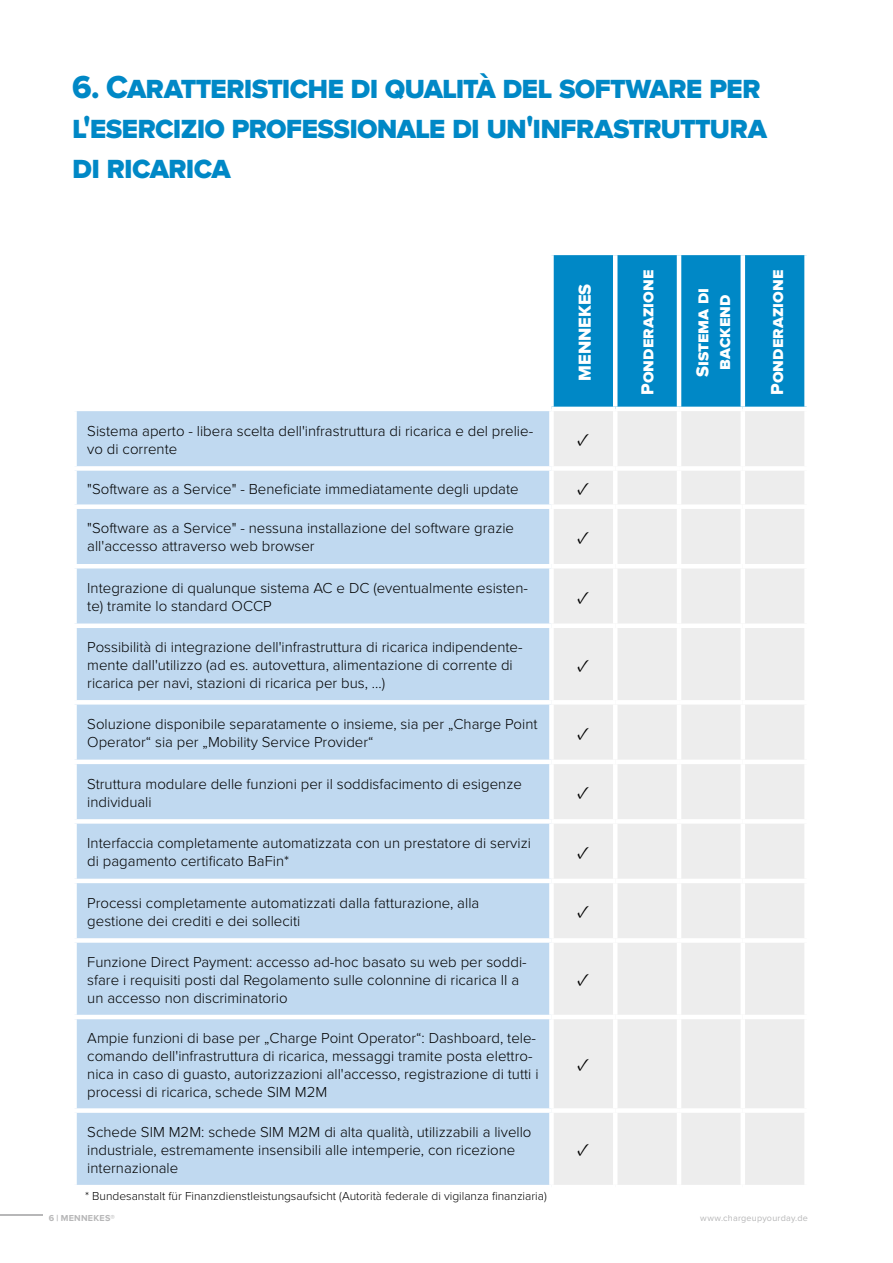
<style>
.page{position:relative;width:893px;height:1263px;background:#fff}
.page>*{position:absolute;margin:0;border:0;box-sizing:border-box;transform-origin:0 0}
.t1{font:33px/39.6px "Proxima Nova S Extrabld";letter-spacing:-.03em;color:#0088c6;scale:.96 1}
.t2{font:18px/21.6px "Proxima Nova S Extrabld";color:#fff;text-align:center}
.t3{font:18px "Minion Pro";color:#000}
.t4{font:300 15px/18px "Proxima Nova";color:#000}
.t5{font:300 12px "Proxima Nova";color:#000}
.t6{font:9px "Proxima Nova";letter-spacing:.025em;color:#b7b7b8}
.t7{font:700 9px "Proxima Nova";letter-spacing:.03em;color:#b7b7b8}
</style>
<div class="page">
<hr style="left:0;top:1215px;width:43px;height:1px;background:#b7b7b8">
<div style="left:554px;top:255px;width:250px;height:152px;background:#0088c6"></div>
<div style="left:77px;top:411px;width:472px;height:774px;background:#c0d9f0"></div>
<div style="left:554px;top:411px;width:250px;height:774px;background:#ededed"></div>
<hr style="left:613px;top:255px;width:4px;height:152px;background:#fff">
<hr style="left:677px;top:255px;width:4px;height:152px;background:#fff">
<hr style="left:741px;top:255px;width:4px;height:152px;background:#fff">
<div style="left:72px;top:466px;width:479px;height:5px;background:#fff"></div>
<div style="left:72px;top:504px;width:479px;height:5px;background:#fff"></div>
<hr style="left:72px;top:564px;width:479px;height:4px;background:#fff">
<div style="left:72px;top:623px;width:479px;height:5px;background:#fff"></div>
<hr style="left:72px;top:700px;width:479px;height:4px;background:#fff">
<hr style="left:72px;top:760px;width:479px;height:4px;background:#fff">
<div style="left:72px;top:819px;width:479px;height:5px;background:#fff"></div>
<hr style="left:72px;top:879px;width:479px;height:4px;background:#fff">
<div style="left:72px;top:938px;width:479px;height:5px;background:#fff"></div>
<hr style="left:72px;top:1015px;width:479px;height:4px;background:#fff">
<div style="left:72px;top:1108px;width:479px;height:5px;background:#fff"></div>
<hr style="left:613px;top:411px;width:4px;height:55px;background:#fff">
<hr style="left:677px;top:411px;width:4px;height:55px;background:#fff">
<hr style="left:741px;top:411px;width:4px;height:55px;background:#fff">
<hr style="left:613px;top:471px;width:4px;height:33px;background:#fff">
<hr style="left:677px;top:471px;width:4px;height:33px;background:#fff">
<hr style="left:741px;top:471px;width:4px;height:33px;background:#fff">
<hr style="left:613px;top:509px;width:4px;height:55px;background:#fff">
<hr style="left:677px;top:509px;width:4px;height:55px;background:#fff">
<hr style="left:741px;top:509px;width:4px;height:55px;background:#fff">
<hr style="left:613px;top:568px;width:4px;height:55px;background:#fff">
<hr style="left:677px;top:568px;width:4px;height:55px;background:#fff">
<hr style="left:741px;top:568px;width:4px;height:55px;background:#fff">
<hr style="left:613px;top:628px;width:4px;height:72px;background:#fff">
<hr style="left:677px;top:628px;width:4px;height:72px;background:#fff">
<hr style="left:741px;top:628px;width:4px;height:72px;background:#fff">
<hr style="left:613px;top:704px;width:4px;height:56px;background:#fff">
<hr style="left:677px;top:704px;width:4px;height:56px;background:#fff">
<hr style="left:741px;top:704px;width:4px;height:56px;background:#fff">
<hr style="left:613px;top:764px;width:4px;height:55px;background:#fff">
<hr style="left:677px;top:764px;width:4px;height:55px;background:#fff">
<hr style="left:741px;top:764px;width:4px;height:55px;background:#fff">
<hr style="left:613px;top:824px;width:4px;height:55px;background:#fff">
<hr style="left:677px;top:824px;width:4px;height:55px;background:#fff">
<hr style="left:741px;top:824px;width:4px;height:55px;background:#fff">
<hr style="left:613px;top:883px;width:4px;height:55px;background:#fff">
<hr style="left:677px;top:883px;width:4px;height:55px;background:#fff">
<hr style="left:741px;top:883px;width:4px;height:55px;background:#fff">
<hr style="left:613px;top:943px;width:4px;height:72px;background:#fff">
<hr style="left:613px;top:1019px;width:4px;height:89px;background:#fff">
<hr style="left:613px;top:1113px;width:4px;height:72px;background:#fff">
<hr style="left:677px;top:943px;width:4px;height:72px;background:#fff">
<hr style="left:677px;top:1019px;width:4px;height:89px;background:#fff">
<hr style="left:677px;top:1113px;width:4px;height:72px;background:#fff">
<hr style="left:741px;top:943px;width:4px;height:72px;background:#fff">
<hr style="left:741px;top:1019px;width:4px;height:89px;background:#fff">
<hr style="left:741px;top:1113px;width:4px;height:72px;background:#fff">
<div style="left:551px;top:466px;width:64px;height:5px;background:#fff"></div>
<div style="left:615px;top:466px;width:64px;height:5px;background:#fff"></div>
<div style="left:679px;top:466px;width:64px;height:5px;background:#fff"></div>
<div style="left:743px;top:466px;width:66px;height:5px;background:#fff"></div>
<div style="left:551px;top:504px;width:64px;height:5px;background:#fff"></div>
<div style="left:615px;top:504px;width:64px;height:5px;background:#fff"></div>
<div style="left:679px;top:504px;width:64px;height:5px;background:#fff"></div>
<div style="left:743px;top:504px;width:66px;height:5px;background:#fff"></div>
<hr style="left:551px;top:564px;width:64px;height:4px;background:#fff">
<hr style="left:615px;top:564px;width:64px;height:4px;background:#fff">
<hr style="left:679px;top:564px;width:64px;height:4px;background:#fff">
<hr style="left:743px;top:564px;width:66px;height:4px;background:#fff">
<div style="left:551px;top:623px;width:64px;height:5px;background:#fff"></div>
<div style="left:615px;top:623px;width:64px;height:5px;background:#fff"></div>
<div style="left:679px;top:623px;width:64px;height:5px;background:#fff"></div>
<div style="left:743px;top:623px;width:66px;height:5px;background:#fff"></div>
<hr style="left:551px;top:700px;width:64px;height:4px;background:#fff">
<hr style="left:615px;top:700px;width:64px;height:4px;background:#fff">
<hr style="left:679px;top:700px;width:64px;height:4px;background:#fff">
<hr style="left:743px;top:700px;width:66px;height:4px;background:#fff">
<hr style="left:551px;top:760px;width:64px;height:4px;background:#fff">
<hr style="left:615px;top:760px;width:64px;height:4px;background:#fff">
<hr style="left:679px;top:760px;width:64px;height:4px;background:#fff">
<hr style="left:743px;top:760px;width:66px;height:4px;background:#fff">
<div style="left:551px;top:819px;width:64px;height:5px;background:#fff"></div>
<div style="left:615px;top:819px;width:64px;height:5px;background:#fff"></div>
<div style="left:679px;top:819px;width:64px;height:5px;background:#fff"></div>
<div style="left:743px;top:819px;width:66px;height:5px;background:#fff"></div>
<hr style="left:551px;top:879px;width:64px;height:4px;background:#fff">
<hr style="left:615px;top:879px;width:64px;height:4px;background:#fff">
<hr style="left:679px;top:879px;width:64px;height:4px;background:#fff">
<hr style="left:743px;top:879px;width:66px;height:4px;background:#fff">
<div style="left:551px;top:938px;width:64px;height:5px;background:#fff"></div>
<div style="left:615px;top:938px;width:64px;height:5px;background:#fff"></div>
<div style="left:679px;top:938px;width:64px;height:5px;background:#fff"></div>
<div style="left:743px;top:938px;width:66px;height:5px;background:#fff"></div>
<hr style="left:551px;top:1015px;width:64px;height:4px;background:#fff">
<div style="left:551px;top:1108px;width:64px;height:5px;background:#fff"></div>
<hr style="left:615px;top:1015px;width:64px;height:4px;background:#fff">
<div style="left:615px;top:1108px;width:64px;height:5px;background:#fff"></div>
<hr style="left:679px;top:1015px;width:64px;height:4px;background:#fff">
<div style="left:679px;top:1108px;width:64px;height:5px;background:#fff"></div>
<hr style="left:743px;top:1015px;width:66px;height:4px;background:#fff">
<div style="left:743px;top:1108px;width:66px;height:5px;background:#fff"></div>
<h1 class="t1" style="left:72px;top:70px;width:725px">6. Caratteristiche di qualità del software per l'esercizio professionale di un'infrastruttura di ricarica</h1>
<p class="t2" style="left:575px;top:381px;width:98px;rotate:-90deg">MENNEKES</p>
<p class="t4" style="left:87px;top:422px;width:447px">Sistema aperto - libera scelta dell'infrastruttura di ricarica e del prelie&shy;vo di corrente</p>
<p class="t3" style="left:577px;top:427px;width:14px">✓</p>
<p class="t4" style="left:87px;top:480px;width:433px">"Software as a Service" - Beneficiate immediatamente degli update</p>
<p class="t3" style="left:577px;top:476px;width:14px">✓</p>
<p class="t4" style="left:87px;top:520px;width:428px">"Software as a Service" - nessuna installazione del software grazie all'accesso attraverso web browser</p>
<p class="t3" style="left:577px;top:525px;width:14px">✓</p>
<p class="t4" style="left:87px;top:579px;width:442px">Integrazione di qualunque sistema AC e DC (eventualmente esisten&shy;te) tramite lo standard OCCP</p>
<p class="t3" style="left:577px;top:585px;width:14px">✓</p>
<p class="t4" style="left:87px;top:638px;width:437px">Possibilità di integrazione dell'infrastruttura di ricarica indipendente&shy;mente dall'utilizzo (ad es. autovettura, alimentazione di corrente di ricarica per navi, stazioni di ricarica per bus, ...)</p>
<p class="t3" style="left:577px;top:653px;width:14px">✓</p>
<p class="t4" style="left:87px;top:715px;width:452px">Soluzione disponibile separatamente o insieme, sia per „Charge Point<br>Operator“ sia per „Mobility Service Provider“</p>
<p class="t3" style="left:577px;top:721px;width:14px">✓</p>
<p class="t4" style="left:87px;top:775px;width:436px">Struttura modulare delle funzioni per il soddisfacimento di esigenze individuali</p>
<p class="t3" style="left:577px;top:780px;width:14px">✓</p>
<p class="t4" style="left:87px;top:834px;width:445px">Interfaccia completamente automatizzata con un prestatore di servizi di pagamento certificato BaFin*</p>
<p class="t3" style="left:577px;top:840px;width:14px">✓</p>
<p class="t4" style="left:87px;top:894px;width:394px">Processi completamente automatizzati dalla fatturazione, alla gestione dei crediti e dei solleciti</p>
<p class="t3" style="left:577px;top:899px;width:14px">✓</p>
<p class="t4" style="left:87px;top:953px;width:441px">Funzione Direct Payment: accesso ad-hoc basato su web per soddi&shy;sfare i requisiti posti dal Regolamento sulle colonnine di ricarica II a un accesso non discriminatorio</p>
<p class="t3" style="left:577px;top:967px;width:14px">✓</p>
<p class="t4" style="left:87px;top:1029px;width:453px">Ampie funzioni di base per „Charge Point Operator“: Dashboard, tele&shy;comando dell'infrastruttura di ricarica, messaggi tramite posta elettro&shy;nica in caso di guasto, autorizzazioni all'accesso, registrazione di tutti i processi di ricarica, schede SIM M2M</p>
<p class="t4" style="left:87px;top:1123px;width:446px">Schede SIM M2M: schede SIM M2M di alta qualità, utilizzabili a livello industriale, estremamente insensibili alle intemperie, con ricezione internazionale</p>
<p class="t5" style="left:85px;top:1189px;width:463px">* Bundesanstalt für Finanzdienstleistungsaufsicht (Autorità federale di vigilanza finanziaria)</p>
<p class="t3" style="left:577px;top:1052px;width:14px">✓</p>
<p class="t3" style="left:577px;top:1137px;width:14px">✓</p>
<p class="t2" style="left:638px;top:395px;width:126px;rotate:-90deg">Ponderazione</p>
<p class="t2" style="left:767px;top:395px;width:126px;rotate:-90deg">Ponderazione</p>
<p class="t2" style="left:693px;top:377px;width:91px;rotate:-90deg">Sistema di backend</p>
<p class="t7" style="left:49px;top:1213px;width:68px">6 | MENNEKES®</p>
<p class="t6" style="left:700px;top:1213px;width:109px">www.chargeupyourday.de</p>
</div>
